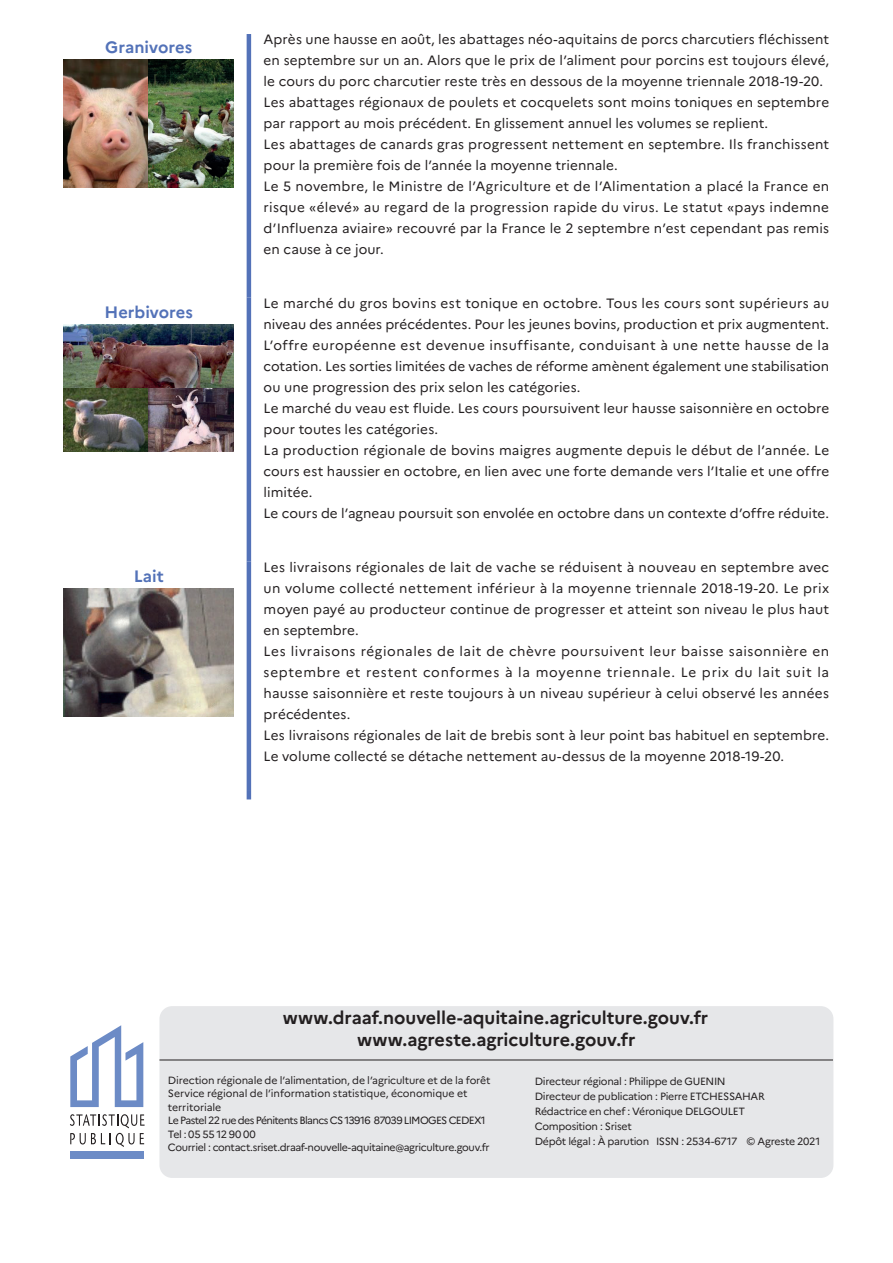
<style>
.page{position:relative;width:893px;height:1263px;background:#fff}
.page>*{position:absolute;margin:0;border:0;box-sizing:border-box;transform-origin:0 0}
.t1{font:700 18px/21.6px "Marianne";letter-spacing:-.005em;color:#231f20;text-align:center}
.t2{font:700 16.5px "Marianne";color:#5372b8}
.t3{font:13.5px/21px "Marianne";letter-spacing:.01em;color:#231f20}
.t4{font:10.5px/13.5px "Marianne";letter-spacing:-.025em;color:#231f20}
</style>
<div class="page">
<div style="left:159px;top:1006px;width:674px;height:172px;background:#e6e7e9;border-radius:13px"></div>
<hr style="left:159px;top:1059px;width:674px;height:1px;background:#231f20">
<div style="left:70px;top:1151px;width:74px;height:8px;background:#6c8bc6"></div>
<svg style="left:70px;top:1114px;width:75px;height:33px"></svg>
<svg style="left:70px;top:1025px;width:73px;height:82px"></svg>
<hr style="left:247px;top:34px;width:4px;height:264px;background:#5372b8">
<hr style="left:247px;top:298px;width:4px;height:263px;background:#5372b8">
<hr style="left:247px;top:561px;width:4px;height:230px;background:#5372b8">
<svg style="left:247px;top:791px;width:4px;height:8px"></svg>
<img style="left:64px;top:60px;width:170px;height:127px">
<img style="left:64px;top:324px;width:170px;height:128px">
<img style="left:64px;top:589px;width:170px;height:127px">
<p class="t2" style="left:105px;top:37px;width:89px">Granivores</p>
<p class="t2" style="left:105px;top:302px;width:90px">Herbivores</p>
<p class="t2" style="left:134px;top:566px;width:31px">Lait</p>
<p class="t3" style="left:264px;top:29px;width:567px">Après une hausse en août, les abattages néo-aquitains de porcs charcutiers fléchissent en septembre sur un an. Alors que le prix de l’aliment pour porcins est toujours élevé, le cours du porc charcutier reste très en dessous de la moyenne triennale 2018-19-20.<br>Les abattages régionaux de poulets et cocquelets sont moins toniques en septembre par rapport au mois précédent. En glissement annuel les volumes se replient.<br>Les abattages de canards gras progressent nettement en septembre. Ils franchissent pour la première fois de l’année la moyenne triennale.<br>Le 5 novembre, le Ministre de l’Agriculture et de l’Alimentation a placé la France en risque «élevé» au regard de la progression rapide du virus. Le statut «pays indemne d’Influenza aviaire» recouvré par la France le 2 septembre n’est cependant pas remis en cause à ce jour.</p>
<p class="t3" style="left:264px;top:292px;width:567px">Le marché du gros bovins est tonique en octobre. Tous les cours sont supérieurs au niveau des années précédentes. Pour les jeunes bovins, production et prix augmentent.<br>L’offre européenne est devenue insuffisante, conduisant à une nette hausse de la cotation. Les sorties limitées de vaches de réforme amènent également une stabilisation ou une progression des prix selon les catégories.<br>Le marché du veau est fluide. Les cours poursuivent leur hausse saisonnière en octobre pour toutes les catégories.<br>La production régionale de bovins maigres augmente depuis le début de l’année. Le cours est haussier en octobre, en lien avec une forte demande vers l’Italie et une offre limitée.<br>Le cours de l’agneau poursuit son envolée en octobre dans un contexte d’offre réduite.</p>
<p class="t3" style="left:264px;top:556px;width:567px">Les livraisons régionales de lait de vache se réduisent à nouveau en septembre avec un volume collecté nettement inférieur à la moyenne triennale 2018-19-20. Le prix moyen payé au producteur continue de progresser et atteint son niveau le plus haut en septembre.<br>Les livraisons régionales de lait de chèvre poursuivent leur baisse saisonnière en septembre et restent conformes à la moyenne triennale. Le prix du lait suit la hausse saisonnière et reste toujours à un niveau supérieur à celui observé les années précédentes.<br>Les livraisons régionales de lait de brebis sont à leur point bas habituel en septembre.<br>Le volume collecté se détache nettement au-dessus de la moyenne 2018-19-20.</p>
<h1 class="t1" style="left:283px;top:1007px;width:427px">www.draaf.nouvelle-aquitaine.agriculture.gouv.fr www.agreste.agriculture.gouv.fr</h1>
<p class="t4" style="left:168px;top:1073px;width:324px">Direction régionale de l’alimentation, de l’agriculture et de la forêt Service régional de l’information statistique, économique et territoriale<br>Le Pastel 22 rue des Pénitents Blancs CS 13916 87039 LIMOGES CEDEX1<br>Tel : 05 55 12 90 00<br>Courriel : contact.sriset.draaf-nouvelle-aquitaine@agriculture.gouv.fr</p>
<p class="t4" style="left:535px;top:1074px;width:287px;line-height:15px">Directeur régional : Philippe de GUENIN<br>Directeur de publication : Pierre ETCHESSAHAR<br>Rédactrice en chef : Véronique DELGOULET<br>Composition : Sriset<br>Dépôt légal : À parution ISSN : 2534-6717 © Agreste 2021</p>
</div>
